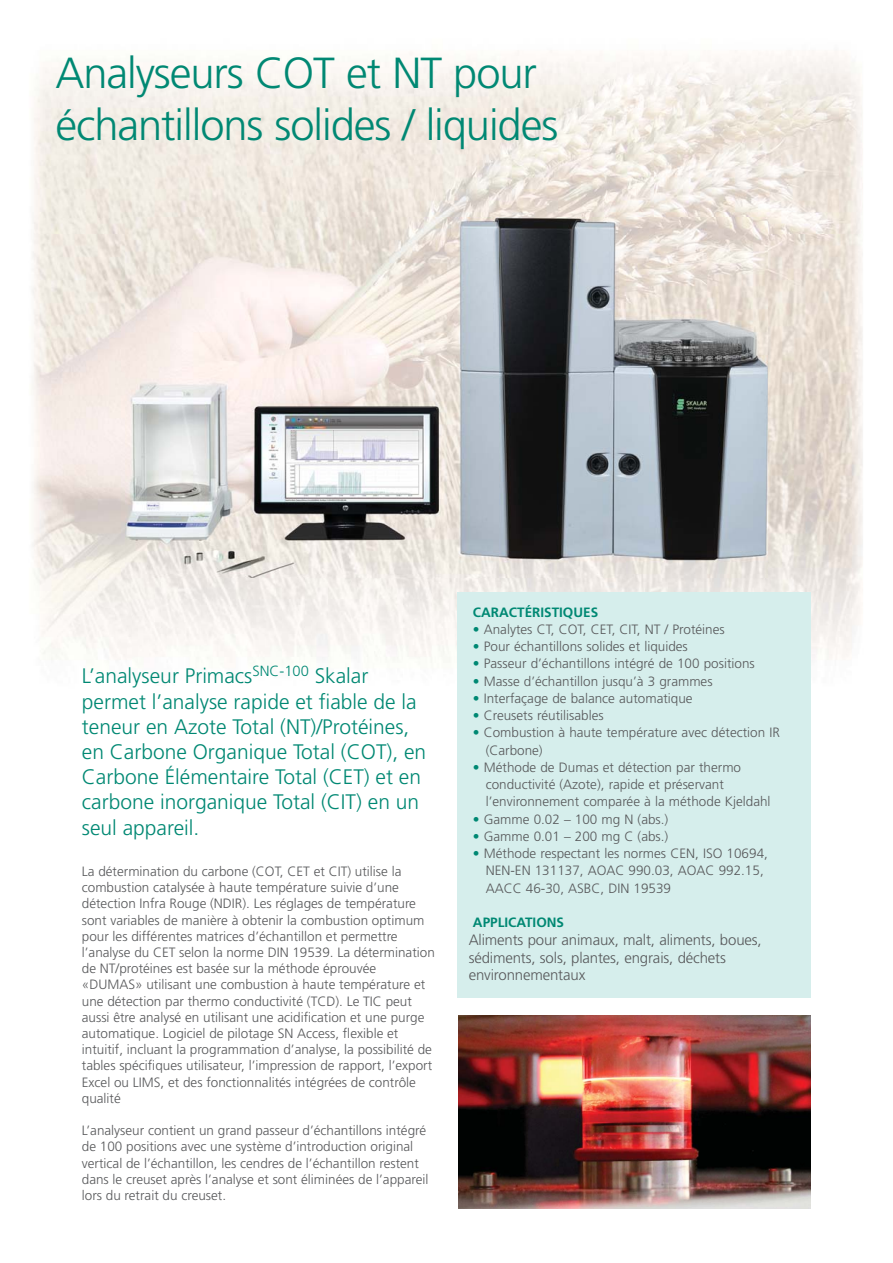
<style>
.page{position:relative;width:893px;height:1263px;background:#fff}
.page>*{position:absolute;margin:0;border:0;box-sizing:border-box;transform-origin:0 0}
.t1{font:300 43.5px/52.2px "Frutiger LT Std";letter-spacing:-.025em;color:#008873}
.t2{font:300 21px/25.2px "Frutiger LT Std";color:#008873}
.t3{font:300 15px/17.7px "Frutiger LT Std";letter-spacing:-.01em;color:#58595b}
.t4{font:300 13.5px/16.2px "Frutiger LT Std";color:#58595b}
.t5{font:700 13.5px "Frutiger LT Std";color:#008873}
.s1{color:#008873}
</style>
<div class="page">
<img style="left:33px;top:50px;width:830px;height:185px">
<img style="left:32px;top:235px;width:100px;height:425px">
<img style="left:760px;top:235px;width:103px;height:425px">
<img style="left:132px;top:578px;width:628px;height:122px">
<div style="left:458px;top:592px;width:353px;height:405px;background:#d6eeec"></div>
<img style="left:125px;top:218px;width:642px;height:360px">
<img style="left:458px;top:1015px;width:352px;height:194px">
<h1 class="t1" style="left:55px;top:49px;width:504px">Analyseurs COT et NT pour échantillons solides / liquides</h1>
<p class="t2" style="left:82px;top:665px;width:346px">L’analyseur Primacs<sup>SNC-100</sup> Skalar permet l’analyse rapide et fiable de la teneur en Azote Total (NT)/Protéines, en Carbone Organique Total (COT), en Carbone Élémentaire Total (CET) et en carbone inorganique Total (CIT) en un seul appareil.</p>
<p class="t4" style="left:82px;top:864px;width:354px">La détermination du carbone (COT, CET et CIT) utilise la combustion catalysée à haute température suivie d’une détection Infra Rouge (NDIR). Les réglages de température sont variables de manière à obtenir la combustion optimum pour les différentes matrices d’échantillon et permettre l’analyse du CET selon la norme DIN 19539. La détermination de NT/protéines est basée sur la méthode éprouvée «DUMAS» utilisant une combustion à haute température et une détection par thermo conductivité (TCD). Le TIC peut aussi être analysé en utilisant une acidification et une purge automatique. Logiciel de pilotage SN Access, flexible et intuitif, incluant la programmation d’analyse, la possibilité de tables spécifiques utilisateur, l’impression de rapport, l’export Excel ou LIMS, et des fonctionnalités intégrées de contrôle qualité</p>
<p class="t4" style="left:82px;top:1123px;width:348px">L’analyseur contient un grand passeur d’échantillons intégré de 100 positions avec une système d’introduction original vertical de l’échantillon, les cendres de l’échantillon restent dans le creuset après l’analyse et sont éliminées de l’appareil lors du retrait du creuset.</p>
<p class="t5" style="left:473px;top:605px;width:127px">CARACTÉRISTIQUES</p>
<p class="t4" style="left:473px;top:622px;width:253px"><span class="s1">•</span> Analytes CT, COT, CET, CIT, NT / Protéines</p>
<p class="t4" style="left:473px;top:639px;width:216px"><span class="s1">•</span> Pour échantillons solides et liquides</p>
<p class="t4" style="left:473px;top:656px;width:283px"><span class="s1">•</span> Passeur d’échantillons intégré de 100 positions</p>
<p class="t4" style="left:473px;top:674px;width:241px"><span class="s1">•</span> Masse d’échantillon jusqu’à 3 grammes</p>
<p class="t4" style="left:473px;top:691px;width:221px"><span class="s1">•</span> Interfaçage de balance automatique</p>
<p class="t4" style="left:473px;top:708px;width:132px"><span class="s1">•</span> Creusets réutilisables</p>
<p class="t4" style="left:486px;top:725px;width:296px;line-height:17.2px;text-indent:-13px"><span class="s1">•</span> Combustion à haute température avec détection IR (Carbone)</p>
<p class="t4" style="left:486px;top:759px;width:286px;line-height:17.2px;text-indent:-13px"><span class="s1">•</span> Méthode de Dumas et détection par thermo conductivité (Azote), rapide et préservant l’environnement comparée à la méthode Kjeldahl</p>
<p class="t4" style="left:473px;top:812px;width:197px"><span class="s1">•</span> Gamme 0.02 – 100 mg N (abs.)</p>
<p class="t4" style="left:473px;top:829px;width:197px"><span class="s1">•</span> Gamme 0.01 – 200 mg C (abs.)</p>
<p class="t4" style="left:486px;top:846px;width:284px;line-height:17.2px;text-indent:-13px"><span class="s1">•</span> Méthode respectant les normes CEN, ISO 10694,<br>NEN-EN 131137, AOAC 990.03, AOAC 992.15,<br>AACC 46-30, ASBC, DIN 19539</p>
<p class="t5" style="left:473px;top:916px;width:93px">APPLICATIONS</p>
<p class="t3" style="left:469px;top:932px;width:295px">Aliments pour animaux, malt, aliments, boues, sédiments, sols, plantes, engrais, déchets environnementaux</p>
</div>
